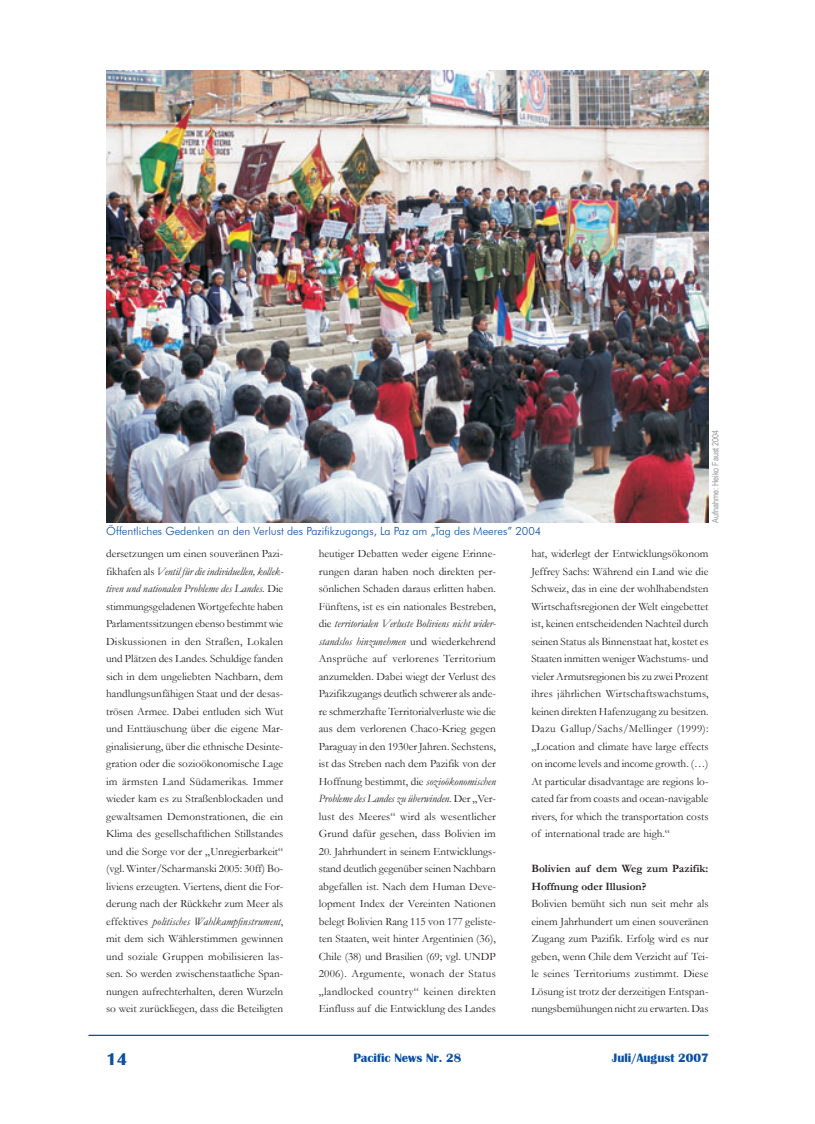
<style>
.page{position:relative;width:815px;height:1124px;background:#fff}
.page>*{position:absolute;margin:0;border:0;box-sizing:border-box;transform-origin:0 0}
.t1{font:700 17.5px "Britannic";color:#094fa3}
.t2{font:700 12.5px "Britannic";color:#094fa3}
.t3{font:11.25px/17.5px "Garamond";color:#231f20;text-align:justify}
.t4{font:300 11.25px "Futura BT";color:#094fa3}
.t5{font:700 11.25px/17.5px "Garamond";color:#231f20}
.t6{font:8.75px "Arial Narrow";color:#939598}
.s1{font-style:italic}
</style>
<div class="page">
<hr style="left:88px;top:1034px;width:621px;height:1px;background:#094fa3">
<img style="left:106px;top:71px;width:603px;height:451px">
<p class="t4" style="left:106px;top:524px;width:437px">Öffentliches Gedenken an den Verlust des Pazifikzugangs, La Paz am „Tag des Meeres” 2004</p>
<p class="t6" style="left:709px;top:522px;width:94px;rotate:-90deg">Aufnahme: Heiko Faust 2004</p>
<p class="t3" style="left:106px;top:544px;width:179px">dersetzungen um einen souveränen Pazi&shy;fikhafen als <span class="s1">Ventil für die individuellen, kollek&shy;tiven und nationalen Probleme des Landes</span>. Die stimmungsgeladenen Wortgefechte haben Parlamentssitzungen ebenso bestimmt wie Diskussionen in den Straßen, Lokalen und Plätzen des Landes. Schuldige fanden sich in dem ungeliebten Nachbarn, dem handlungsunfähigen Staat und der desas&shy;trösen Armee. Dabei entluden sich Wut und Enttäuschung über die eigene Mar&shy;ginalisierung, über die ethnische Desinte&shy;gration oder die sozioökonomische Lage im ärmsten Land Südamerikas. Immer wieder kam es zu Straßenblockaden und gewaltsamen Demonstrationen, die ein Klima des gesellschaftlichen Stillstandes und die Sorge vor der „Unregierbarkeit“ (vgl. Winter/Scharmanski 2005: 30ff) Bo&shy;liviens erzeugten. Viertens, dient die For&shy;derung nach der Rückkehr zum Meer als effektives <span class="s1">politisches Wahlkampfinstrument</span>, mit dem sich Wählerstimmen gewinnen und soziale Gruppen mobilisieren las&shy;sen. So werden zwischenstaatliche Span&shy;nungen aufrechterhalten, deren Wurzeln so weit zurückliegen, dass die Beteiligten</p>
<p class="t3" style="left:319px;top:544px;width:179px">heutiger Debatten weder eigene Erinne&shy;rungen daran haben noch direkten per&shy;sönlichen Schaden daraus erlitten haben.<br>Fünftens, ist es ein nationales Bestreben, die <span class="s1">territorialen Verluste Boliviens nicht wider&shy;standslos hinzunehmen</span> und wiederkehrend Ansprüche auf verlorenes Territorium anzumelden. Dabei wiegt der Verlust des Pazifikzugangs deutlich schwerer als ande&shy;re schmerzhafte Territorialverluste wie die aus dem verlorenen Chaco-Krieg gegen Paraguay in den 1930er Jahren. Sechstens, ist das Streben nach dem Pazifik von der Hoffnung bestimmt, die <span class="s1">sozioökonomischen Probleme des Landes zu überwinden</span>. Der „Ver&shy;lust des Meeres“ wird als wesentlicher Grund dafür gesehen, dass Bolivien im</p>
<p class="t3" style="left:319px;top:842px;width:179px">20. Jahrhundert in seinem Entwicklungs&shy;stand deutlich gegenüber seinen Nachbarn abgefallen ist. Nach dem Human Deve&shy;lopment Index der Vereinten Nationen belegt Bolivien Rang 115 von 177 geliste&shy;ten Staaten, weit hinter Argentinien (36), Chile (38) und Brasilien (69; vgl. UNDP 2006). Argumente, wonach der Status „landlocked country“ keinen direkten Einfluss auf die Entwicklung des Landes</p>
<p class="t3" style="left:531px;top:544px;width:179px">hat, widerlegt der Entwicklungsökonom Jeffrey Sachs: Während ein Land wie die Schweiz, das in eine der wohlhabendsten Wirtschaftsregionen der Welt eingebettet ist, keinen entscheidenden Nachteil durch seinen Status als Binnenstaat hat, kostet es Staaten inmitten weniger Wachstums- und vieler Armutsregionen bis zu zwei Prozent ihres jährlichen Wirtschaftswachstums, keinen direkten Hafenzugang zu besitzen.<br>Dazu Gallup/Sachs/Mellinger (1999): „Location and climate have large effects on income levels and income growth. (…)<br>At particular disadvantage are regions lo&shy;cated far from coasts and ocean-navigable rivers, for which the transportation costs of international trade are high.“</p>
<p class="t5" style="left:531px;top:859px;width:179px">Bolivien auf dem Weg zum Pazifik:<br>Hoffnung oder Illusion?</p>
<p class="t3" style="left:531px;top:894px;width:179px">Bolivien bemüht sich nun seit mehr als einem Jahrhundert um einen souveränen Zugang zum Pazifik. Erfolg wird es nur geben, wenn Chile dem Verzicht auf Tei&shy;le seines Territoriums zustimmt. Diese Lösung ist trotz der derzeitigen Entspan&shy;nungsbemühungen nicht zu erwarten. Das</p>
<h1 class="t1" style="left:106px;top:1049px;width:23px">14</h1>
<p class="t2" style="left:353px;top:1050px;width:110px">Pacific News Nr. 28</p>
<p class="t2" style="left:612px;top:1050px;width:98px">Juli/August 2007</p>
</div>
